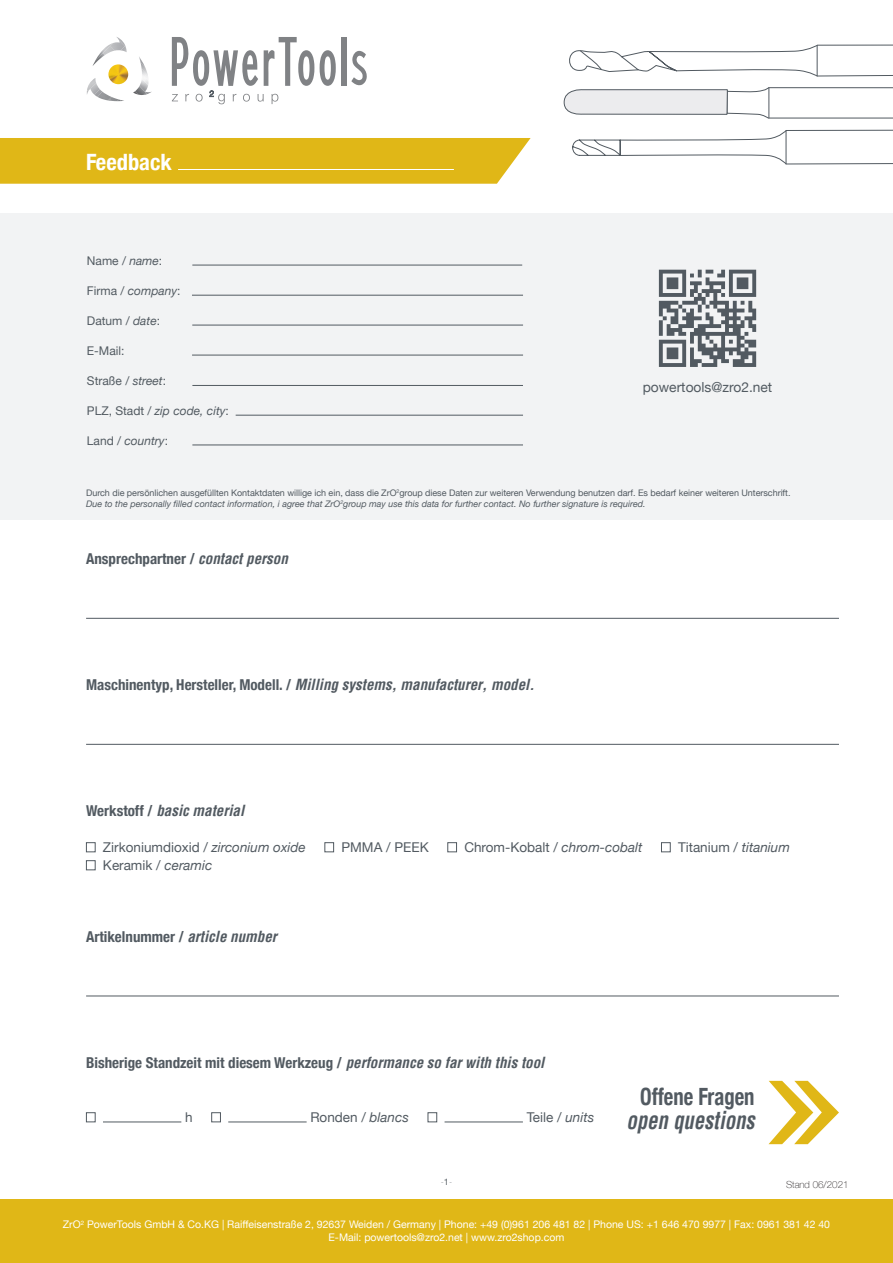
<style>
.page{position:relative;width:893px;height:1263px;background:#fff}
.page>*{position:absolute;margin:0;border:0;box-sizing:border-box;transform-origin:0 0}
.t1{font:italic 700 condensed 23.85px "Helvetica";color:#525a61;scale:.87 1}
.t2{font:700 condensed 23.85px "Helvetica Neue";color:#525a61;scale:.87 1}
.t3{font:700 condensed 22.5px "Helvetica Neue";color:#fff}
.t4{font:700 condensed 15px "Helvetica Neue";color:#525a61}
.t5{font:italic 700 condensed 15px "Helvetica";color:#525a61}
.t6{font:13.8px "Helvetica Neue";color:#525a61}
.t7{font:13.5px "Helvetica Neue";color:#525a61}
.t8{font:12px "Helvetica Neue";color:#525a61}
.t9{font:italic 12px "Helvetica Neue";color:#525a61}
.t10{font:10.5px "Helvetica Neue";color:#fff}
.t11{font:100 9.75px "Helvetica Neue";color:#231f20}
.t12{font:9px "Helvetica Neue";letter-spacing:-.005em;color:#525a61}
.t13{font:italic 9px "Helvetica Neue";color:#525a61}
.t14{font:100 9px "Helvetica Neue";color:#525a61}
.s1{font-style:italic}
.s2{font-style:normal}
.s3{font-family:"Helvetica";font-style:italic}
.s4{font-family:"Helvetica Neue";font-style:normal}
.s5{font-weight:400}
</style>
<div class="page">
<div style="left:0;top:213px;width:893px;height:306px;background:#f2f3f4"></div>
<svg style="left:569px;top:44px;width:324px;height:33px"></svg>
<svg style="left:564px;top:87px;width:329px;height:78px"></svg>
<hr style="left:769px;top:88px;width:1px;height:30px;background:#525a61">
<hr style="left:86px;top:618px;width:753px;height:1px;background:#525a61">
<hr style="left:86px;top:744px;width:753px;height:1px;background:#525a61">
<div style="left:86px;top:842px;width:9px;height:10px;border:1px solid #525a61"></div>
<div style="left:325px;top:842px;width:9px;height:10px;border:1px solid #525a61"></div>
<div style="left:447px;top:842px;width:10px;height:10px;border:1px solid #525a61"></div>
<div style="left:661px;top:842px;width:10px;height:10px;border:1px solid #525a61"></div>
<div style="left:86px;top:860px;width:9px;height:10px;border:1px solid #525a61"></div>
<hr style="left:86px;top:996px;width:753px;height:1px;background:#525a61">
<div style="left:86px;top:1112px;width:9px;height:10px;border:1px solid #525a61"></div>
<hr style="left:103px;top:1122px;width:78px;height:1px;background:#525a61">
<div style="left:211px;top:1112px;width:10px;height:10px;border:1px solid #525a61"></div>
<hr style="left:228px;top:1122px;width:79px;height:1px;background:#525a61">
<div style="left:428px;top:1112px;width:9px;height:10px;border:1px solid #525a61"></div>
<hr style="left:445px;top:1122px;width:78px;height:1px;background:#525a61">
<hr style="left:192px;top:265px;width:330px;height:1px;background:#525a61">
<hr style="left:192px;top:295px;width:331px;height:1px;background:#525a61">
<hr style="left:192px;top:325px;width:331px;height:1px;background:#525a61">
<hr style="left:192px;top:355px;width:331px;height:1px;background:#525a61">
<hr style="left:192px;top:385px;width:331px;height:1px;background:#525a61">
<hr style="left:236px;top:415px;width:287px;height:1px;background:#525a61">
<hr style="left:192px;top:445px;width:331px;height:1px;background:#525a61">
<svg style="left:92px;top:37px;width:35px;height:29px"></svg>
<svg style="left:133px;top:57px;width:16px;height:38px"></svg>
<img style="left:100px;top:92px;width:12px;height:8px">
<svg style="left:108px;top:97px;width:16px;height:4px"></svg>
<svg style="left:87px;top:78px;width:15px;height:20px"></svg>
<img style="left:108px;top:64px;width:20px;height:20px">
<svg style="left:320px;top:50px;width:16px;height:36px"></svg>
<svg style="left:172px;top:37px;width:142px;height:67px"></svg>
<svg style="left:351px;top:51px;width:16px;height:35px"></svg>
<div style="left:342px;top:37px;width:5px;height:49px;background:#808285"></div>
<svg style="left:659px;top:270px;width:97px;height:97px"></svg>
<svg style="left:768px;top:1081px;width:71px;height:63px"></svg>
<div style="left:0;top:138px;width:531px;height:46px;background:#e0b717"></div>
<hr style="left:178px;top:169px;width:276px;height:1px;background:#fff">
<div style="left:0;top:1199px;width:893px;height:64px;background:#e0b717"></div>
<p class="t3" style="left:86px;top:143px;width:87px">Feedback</p>
<p class="t8" style="left:87px;top:252px;width:77px">Name / <span class="s1">name</span>:</p>
<p class="t8" style="left:87px;top:282px;width:95px">Firma / <span class="s1">company</span>:</p>
<p class="t8" style="left:87px;top:312px;width:75px">Datum / <span class="s1">date</span>:</p>
<p class="t8" style="left:87px;top:342px;width:39px">E-Mail:</p>
<p class="t8" style="left:87px;top:372px;width:81px">Straße / <span class="s1">street</span>:</p>
<p class="t9" style="left:87px;top:402px;width:144px"><span class="s2">PLZ, Stadt /</span> zip code, city<span class="s2">:</span></p>
<p class="t9" style="left:87px;top:432px;width:83px"><span class="s2">Land /</span> country<span class="s2">:</span></p>
<p class="t6" style="left:643px;top:377px;width:131px">powertools@zro2.net</p>
<p class="t12" style="left:86px;top:486px;width:706px">Durch die persönlichen ausgefüllten Kontaktdaten willige ich ein, dass die ZrO<sup>2</sup>group diese Daten zur weiteren Verwendung benutzen darf. Es bedarf keiner weiteren Unterschrift.</p>
<p class="t13" style="left:86px;top:497px;width:561px">Due to the personally filled contact information, i agree that ZrO<sup>2</sup>group may use this data for further contact. No further signature is required.</p>
<p class="t4" style="left:86px;top:546px;width:203px">Ansprechpartner / <span class="s3">contact person</span></p>
<p class="t5" style="left:86px;top:675px;width:450px"><span class="s4">Maschinentyp, Hersteller, Modell. /</span> Milling systems, manufacturer, model.</p>
<p class="t5" style="left:86px;top:801px;width:160px"><span class="s4">Werkstoff /</span> basic material</p>
<p class="t7" style="left:103px;top:838px;width:204px">Zirkoniumdioxid / <span class="s1">zirconium oxide</span></p>
<p class="t7" style="left:341px;top:838px;width:89px">PMMA / PEEK</p>
<p class="t7" style="left:464px;top:838px;width:180px">Chrom-Kobalt / <span class="s1">chrom-cobalt</span></p>
<p class="t7" style="left:678px;top:838px;width:113px">Titanium / <span class="s1">titanium</span></p>
<p class="t7" style="left:103px;top:856px;width:111px">Keramik / <span class="s1">ceramic</span></p>
<p class="t4" style="left:86px;top:924px;width:192px">Artikelnummer / <span class="s3">article number</span></p>
<p class="t4" style="left:86px;top:1050px;width:460px">Bisherige Standzeit mit diesem Werkzeug / <span class="s3">performance so far with this tool</span></p>
<p class="t7" style="left:185px;top:1108px;width:9px">h</p>
<p class="t7" style="left:310px;top:1108px;width:100px">Ronden / <span class="s1">blancs</span></p>
<p class="t7" style="left:527px;top:1108px;width:69px">Teile / <span class="s1">units</span></p>
<p class="t2" style="left:640px;top:1076px;width:133px">Offene Fragen</p>
<p class="t1" style="left:627px;top:1104px;width:149px">open questions</p>
<p class="t14" style="left:441px;top:1175px;width:13px">-<span class="s5">1</span>-</p>
<p class="t10" style="left:63px;top:1217px;width:769px">ZrO<sup>2</sup> PowerTools GmbH &amp; Co.KG | Raiffeisenstraße 2, 92637 Weiden / Germany | Phone: +49 (0)961 206 481 82 | Phone US: +1 646 470 9977 | Fax: 0961 381 42 40</p>
<p class="t10" style="left:329px;top:1229px;width:237px">E-Mail: powertools@zro2.net | www.zro2shop.com</p>
<p class="t11" style="left:786px;top:1177px;width:64px">Stand 06/2021</p>
</div>
